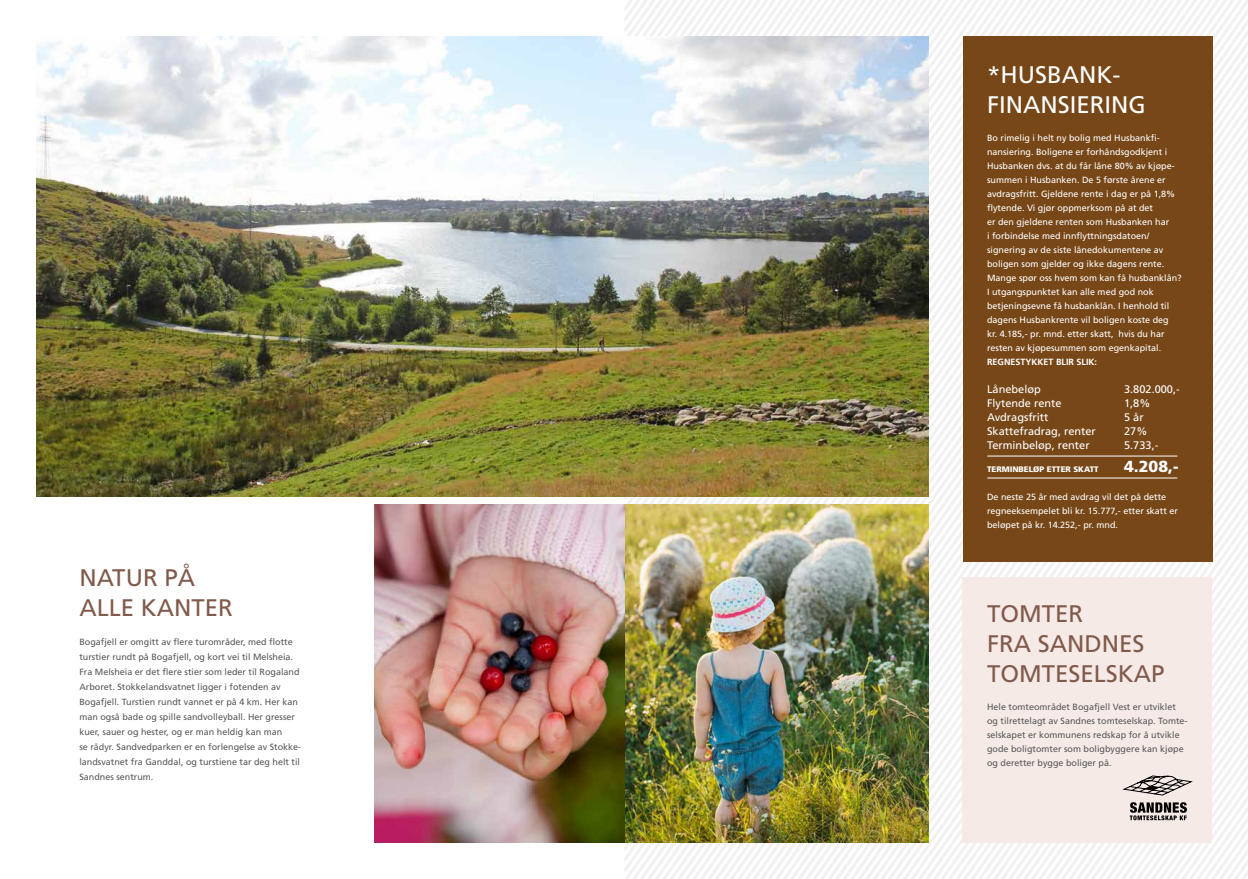
<style>
.page{position:relative;width:1248px;height:879px;background:#fff}
.page>*{position:absolute;margin:0;border:0;box-sizing:border-box;transform-origin:0 0}
.t1{font:24px/30px "Frutiger";color:#815a4c}
.t2{font:24px/30px "Frutiger";color:#fff}
.t3{font:900 16px "Frutiger";color:#fff}
.t4{font:11px "Frutiger";color:#fff}
.t5{font:9px/14px "Frutiger";color:#fff}
.t6{font:9px/15px "Frutiger";color:#58595b}
.t7{font:700 9px "Frutiger";color:#fff}
.t8{font:900 8px "Frutiger";color:#fff}
</style>
<div class="page">
<svg style="left:624px;top:0;width:623px;height:67px"></svg>
<div style="left:962px;top:577px;width:249px;height:266px;background:#f5eae6"></div>
<img style="left:36px;top:36px;width:892px;height:461px">
<img style="left:624px;top:505px;width:304px;height:297px">
<img style="left:374px;top:505px;width:250px;height:338px">
<img style="left:624px;top:802px;width:623px;height:77px">
<svg style="left:1122px;top:775px;width:71px;height:20px"></svg>
<div style="left:962px;top:36px;width:250px;height:525px;background:#774718"></div>
<hr style="left:987px;top:478px;width:190px;height:1px;background:#fff">
<hr style="left:987px;top:456px;width:190px;height:1px;background:#fff">
<h1 class="t1" style="left:79px;top:562px;width:155px">NATUR PÅ<br>ALLE KANTER</h1>
<p class="t6" style="left:79px;top:634px;width:223px">Bogafjell er omgitt av flere turområder, med flotte turstier rundt på Bogafjell, og kort vei til Melsheia.<br>Fra Melsheia er det flere stier som leder til Rogaland Arboret. Stokkelandsvatnet ligger i fotenden av Bogafjell. Turstien rundt vannet er på 4 km. Her kan man også bade og spille sandvolleyball. Her gresser kuer, sauer og hester, og er man heldig kan man<br>se rådyr. Sandvedparken er en forlengelse av Stokke&shy;landsvatnet fra Ganddal, og turstiene tar deg helt til Sandnes sentrum.</p>
<h1 class="t2" style="left:986px;top:60px;width:160px">*HUSBANK-<br>FINANSIERING</h1>
<p class="t5" style="left:986px;top:131px;width:196px">Bo rimelig i helt ny bolig med Husbankfi&shy;nansiering. Boligene er forhåndsgodkjent i Husbanken dvs. at du får låne 80% av kjøpe&shy;summen i Husbanken. De 5 første årene er avdragsfritt. Gjeldene rente i dag er på 1,8% flytende. Vi gjør oppmerksom på at det<br>er den gjeldene renten som Husbanken har<br>i forbindelse med innflyttningsdatoen/ signering av de siste lånedokumentene av boligen som gjelder og ikke dagens rente.<br>Mange spør oss hvem som kan få husbanklån?<br>I utgangspunktet kan alle med god nok betjeningsevne få husbanklån. I henhold til dagens Husbankrente vil boligen koste deg<br>kr. 4.185,- pr. mnd. etter skatt, hvis du har resten av kjøpesummen som egenkapital.</p>
<p class="t7" style="left:986px;top:357px;width:112px">REGNESTYKKET BLIR SLIK:</p>
<p class="t4" style="left:986px;top:383px;width:55px">Lånebeløp</p>
<p class="t4" style="left:1123px;top:383px;width:57px">3.802.000,-</p>
<p class="t4" style="left:986px;top:397px;width:76px">Flytende rente</p>
<p class="t4" style="left:1123px;top:397px;width:28px">1,8%</p>
<p class="t4" style="left:986px;top:411px;width:63px">Avdragsfritt</p>
<p class="t4" style="left:1123px;top:411px;width:21px">5 år</p>
<p class="t4" style="left:986px;top:425px;width:110px">Skattefradrag, renter</p>
<p class="t4" style="left:1123px;top:425px;width:25px">27%</p>
<p class="t4" style="left:986px;top:439px;width:104px">Terminbeløp, renter</p>
<p class="t4" style="left:1123px;top:439px;width:36px">5.733,-</p>
<p class="t8" style="left:986px;top:465px;width:113px">TERMINBELØP ETTER SKATT</p>
<h2 class="t3" style="left:1123px;top:457px;width:56px">4.208,-</h2>
<p class="t5" style="left:986px;top:490px;width:192px">De neste 25 år med avdrag vil det på dette regneeksempelet bli kr. 15.777,- etter skatt er beløpet på kr. 14.252,- pr. mnd.</p>
<h1 class="t1" style="left:986px;top:598px;width:179px">TOMTER<br>FRA SANDNES<br>TOMTESELSKAP</h1>
<p class="t6" style="left:986px;top:699px;width:202px;line-height:14px">Hele tomteområdet Bogafjell Vest er utviklet og tilrettelagt av Sandnes tomteselskap. Tomte&shy;selskapet er kommunens redskap for å utvikle gode boligtomter som boligbyggere kan kjøpe og deretter bygge boliger på.</p>
</div>
